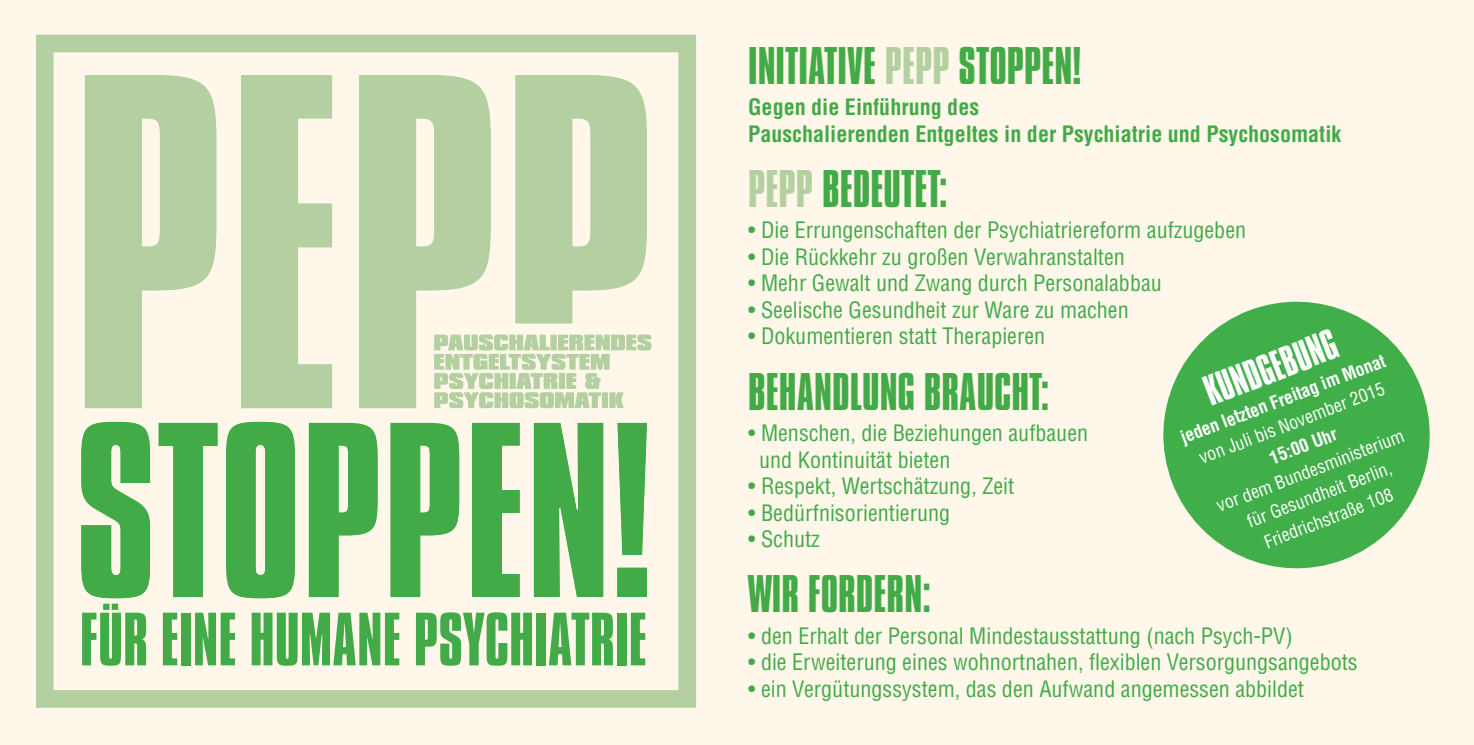
<style>
.page{position:relative;width:1474px;height:745px;background:#fff}
.page>*{position:absolute;margin:0;border:0;box-sizing:border-box;transform-origin:0 0}
.t1{font:64.75px "Compacta BT";color:#43aa48}
.t2{font:45.5px "Compacta BT";color:#43aa48}
.t3{font:36.93px "Compacta BT";color:#fff}
.t4{font:condensed 22.05px/26.4px "Helvetica";color:#43aa48}
.t5{font:700 condensed 22.05px/26.4px "Helvetica";color:#43aa48}
.t6{font:condensed 17.85px/25.6px "Helvetica";color:#fff;text-align:center}
.t7{font:700 condensed 17.85px "Helvetica";color:#fff}
.s1{color:#b4d0a0}
</style>
<div class="page">
<div style="left:0;top:0;width:1473px;height:744px;background:#fef7ea"></div>
<svg style="left:36px;top:35px;width:660px;height:672px;background:#c2dab2"></svg>
<div style="left:82px;top:603px;width:563px;height:62px;background:#fef7ea"></div>
<div style="left:749px;top:47px;width:125px;height:37px;background:#fef7ea"></div>
<div style="left:886px;top:47px;width:62px;height:37px;background:#fef7ea"></div>
<div style="left:950px;top:46px;width:131px;height:38px;background:#fef7ea"></div>
<div style="left:749px;top:98px;width:229px;height:21px;background:#fef7ea"></div>
<div style="left:749px;top:125px;width:592px;height:21px;background:#fef7ea"></div>
<div style="left:749px;top:170px;width:64px;height:37px;background:#fef7ea"></div>
<div style="left:823px;top:170px;width:123px;height:37px;background:#fef7ea"></div>
<div style="left:748px;top:222px;width:496px;height:20px;background:#fef7ea"></div>
<div style="left:748px;top:248px;width:375px;height:21px;background:#fef7ea"></div>
<div style="left:748px;top:274px;width:412px;height:21px;background:#fef7ea"></div>
<div style="left:748px;top:301px;width:379px;height:17px;background:#fef7ea"></div>
<div style="left:748px;top:327px;width:295px;height:21px;background:#fef7ea"></div>
<div style="left:749px;top:372px;width:298px;height:37px;background:#fef7ea"></div>
<div style="left:748px;top:424px;width:340px;height:21px;background:#fef7ea"></div>
<div style="left:748px;top:450px;width:200px;height:17px;background:#fef7ea"></div>
<div style="left:748px;top:477px;width:265px;height:21px;background:#fef7ea"></div>
<div style="left:748px;top:503px;width:200px;height:21px;background:#fef7ea"></div>
<div style="left:748px;top:530px;width:71px;height:17px;background:#fef7ea"></div>
<div style="left:747px;top:574px;width:182px;height:38px;background:#fef7ea"></div>
<div style="left:748px;top:626px;width:542px;height:22px;background:#fef7ea"></div>
<div style="left:748px;top:653px;width:608px;height:21px;background:#fef7ea"></div>
<div style="left:748px;top:679px;width:555px;height:21px;background:#fef7ea"></div>
<svg style="left:1145px;top:284px;width:302px;height:301px;background:#89ca87"></svg>
<h1 class="t1" style="left:80px;top:601px;width:569px">FÜR EINE HUMANE PSYCHIATRIE</h1>
<h2 class="t2" style="left:748px;top:39px;width:335px">INITIATIVE <span class="s1">PEPP</span> STOPPEN!</h2>
<p class="t5" style="left:748px;top:94px;width:594px">Gegen die Einführung des<br>Pauschalierenden Entgeltes in der Psychiatrie und Psychosomatik</p>
<h2 class="t2" style="left:748px;top:162px;width:201px"><span class="s1">PEPP</span> BEDEUTET:</h2>
<p class="t4" style="left:748px;top:217px;width:499px">• Die Errungenschaften der Psychiatriereform aufzugeben</p>
<p class="t4" style="left:748px;top:243px;width:378px">• Die Rückkehr zu großen Verwahranstalten</p>
<p class="t4" style="left:748px;top:270px;width:415px">• Mehr Gewalt und Zwang durch Personalabbau</p>
<p class="t4" style="left:748px;top:296px;width:382px">• Seelische Gesundheit zur Ware zu machen</p>
<p class="t4" style="left:748px;top:323px;width:298px">• Dokumentieren statt Therapieren</p>
<h2 class="t2" style="left:748px;top:364px;width:303px">BEHANDLUNG BRAUCHT:</h2>
<p class="t4" style="left:759px;top:419px;width:330px;text-indent:-11px">• Menschen, die Beziehungen aufbauen und Kontinuität bieten</p>
<p class="t4" style="left:748px;top:472px;width:267px">• Respekt, Wertschätzung, Zeit</p>
<p class="t4" style="left:748px;top:499px;width:203px">• Bedürfnisorientierung</p>
<p class="t4" style="left:748px;top:525px;width:73px">• Schutz</p>
<h2 class="t2" style="left:748px;top:567px;width:185px">WIR FORDERN:</h2>
<p class="t4" style="left:748px;top:622px;width:546px">• den Erhalt der Personal Mindestausstattung (nach Psych-PV)</p>
<p class="t4" style="left:748px;top:648px;width:611px">• die Erweiterung eines wohnortnahen, flexiblen Versorgungsangebots</p>
<p class="t4" style="left:748px;top:675px;width:557px">• ein Vergütungssystem, das den Aufwand angemessen abbildet</p>
<h3 class="t3" style="left:1198px;top:372px;width:141px;rotate:-21deg">KUNDGEBUNG</h3>
<p class="t7" style="left:1177px;top:427px;width:220px;rotate:-21deg">jeden letzten Freitag im Monat</p>
<p class="t6" style="left:1195px;top:446px;width:199px;rotate:-21deg">von Juli bis November 2015</p>
<p class="t7" style="left:1266px;top:448px;width:72px;rotate:-21deg">15:00 Uhr</p>
<p class="t6" style="left:1212px;top:494px;width:201px;rotate:-21deg">vor dem Bundesministerium für Gesundheit Berlin,<br>Friedrichstraße 108</p>
</div>
